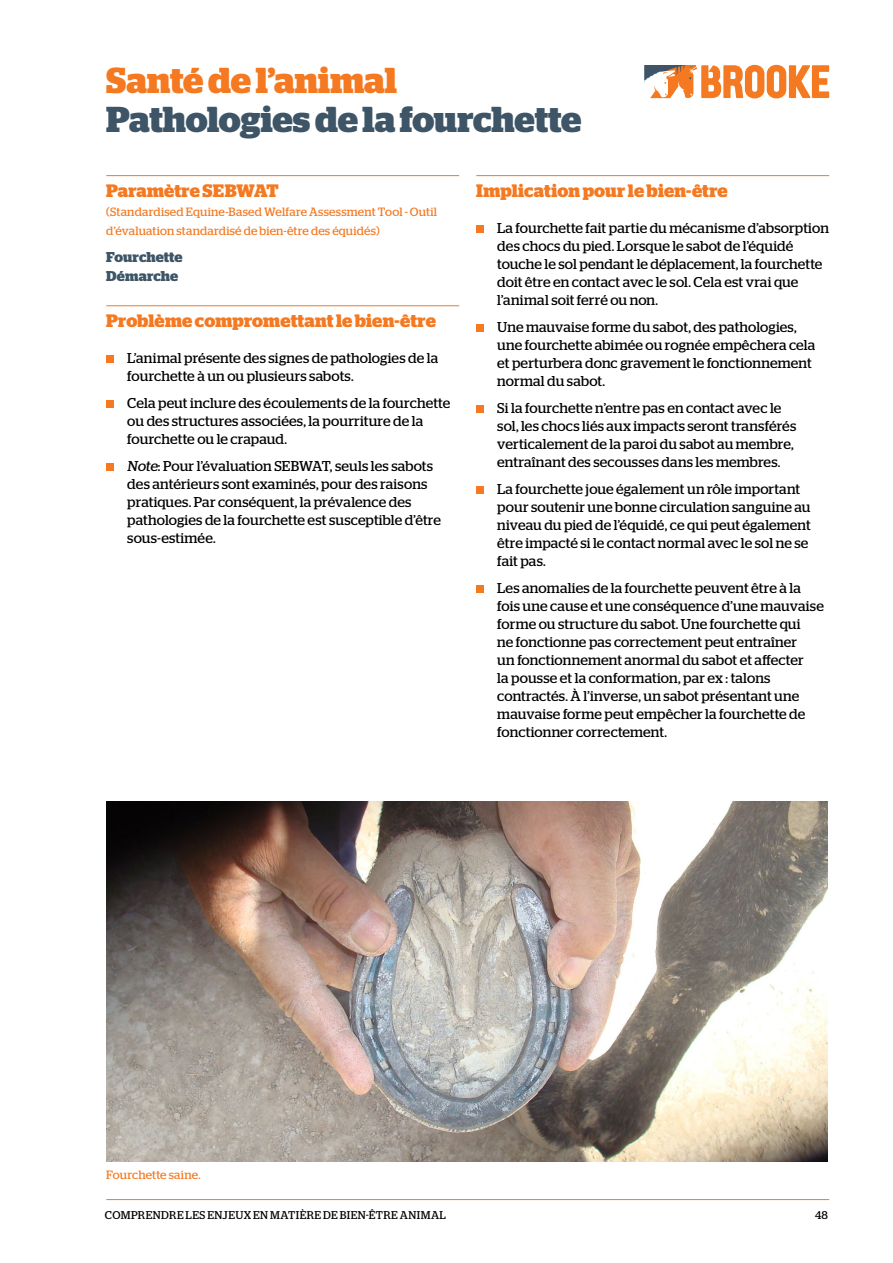
<style>
.page{position:relative;width:893px;height:1263px;background:#fff}
.page>*{position:absolute;margin:0;border:0;box-sizing:border-box;transform-origin:0 0}
.t1{font:700 36px "Stag";letter-spacing:-.01em;color:#3d5567}
.t2{font:700 36px "Stag";color:#f47920}
.t3{font:700 18px "Stag";letter-spacing:.005em;color:#f47920}
.t4{font:14.25px/18px "Stag";letter-spacing:.005em;color:#000}
.t5{font:700 14.25px/18.8px "Stag";letter-spacing:.005em;color:#3d5567}
.t6{font:12px/18.8px "Stag";letter-spacing:.02em;color:#f47920}
.t7{font:11.25px "Stag";letter-spacing:.04em;color:#000}
</style>
<div class="page">
<hr style="left:106px;top:1199px;width:723px;height:1px;background:#f47920">
<hr style="left:106px;top:175px;width:353px;height:1px;background:#f47920">
<hr style="left:106px;top:305px;width:353px;height:1px;background:#f47920">
<div style="left:106px;top:355px;width:8px;height:8px;background:#f47920"></div>
<div style="left:106px;top:400px;width:8px;height:8px;background:#f47920"></div>
<div style="left:106px;top:463px;width:8px;height:8px;background:#f47920"></div>
<hr style="left:476px;top:175px;width:353px;height:1px;background:#f47920">
<div style="left:476px;top:225px;width:8px;height:8px;background:#f47920"></div>
<div style="left:476px;top:324px;width:8px;height:8px;background:#f47920"></div>
<div style="left:476px;top:405px;width:8px;height:8px;background:#f47920"></div>
<div style="left:476px;top:486px;width:8px;height:8px;background:#f47920"></div>
<div style="left:476px;top:585px;width:8px;height:8px;background:#f47920"></div>
<img style="left:106px;top:801px;width:721px;height:360px">
<svg style="left:644px;top:65px;width:185px;height:33px"></svg>
<h1 class="t2" style="left:106px;top:59px;width:292px">Santé de l’animal</h1>
<h1 class="t1" style="left:106px;top:98px;width:477px">Pathologies de la fourchette</h1>
<p class="t3" style="left:106px;top:180px;width:174px">Paramètre SEBWAT</p>
<p class="t6" style="left:106px;top:202px;width:332px">(Standardised Equine-Based Welfare Assessment Tool - Outil d’évaluation standardisé de bien-être des équidés)</p>
<p class="t5" style="left:106px;top:248px;width:78px">Fourchette<br>Démarche</p>
<p class="t3" style="left:106px;top:311px;width:331px">Problème compromettant le bien-être</p>
<p class="t4" style="left:127px;top:349px;width:312px">L’animal présente des signes de pathologies de la fourchette à un ou plusieurs sabots.</p>
<p class="t4" style="left:127px;top:394px;width:324px">Cela peut inclure des écoulements de la fourchette ou des structures associées, la pourriture de la fourchette ou le crapaud.</p>
<p class="t4" style="left:127px;top:457px;width:315px">Note: Pour l’évaluation SEBWAT, seuls les sabots des antérieurs sont examinés, pour des raisons pratiques. Par conséquent, la prévalence des pathologies de la fourchette est susceptible d’être sous-estimée.</p>
<p class="t3" style="left:476px;top:180px;width:253px">Implication pour le bien-être</p>
<p class="t4" style="left:497px;top:219px;width:333px">La fourchette fait partie du mécanisme d’absorption des chocs du pied. Lorsque le sabot de l’équidé touche le sol pendant le déplacement, la fourchette doit être en contact avec le sol. Cela est vrai que l’animal soit ferré ou non.</p>
<p class="t4" style="left:497px;top:318px;width:320px">Une mauvaise forme du sabot, des pathologies, une fourchette abimée ou rognée empêchera cela et perturbera donc gravement le fonctionnement normal du sabot.</p>
<p class="t4" style="left:497px;top:399px;width:301px">Si la fourchette n’entre pas en contact avec le sol, les chocs liés aux impacts seront transférés verticalement de la paroi du sabot au membre, entraînant des secousses dans les membres.</p>
<p class="t4" style="left:497px;top:480px;width:315px">La fourchette joue également un rôle important pour soutenir une bonne circulation sanguine au niveau du pied de l’équidé, ce qui peut également être impacté si le contact normal avec le sol ne se fait pas.</p>
<p class="t4" style="left:497px;top:579px;width:328px">Les anomalies de la fourchette peuvent être à la fois une cause et une conséquence d’une mauvaise forme ou structure du sabot. Une fourchette qui<br>ne fonctionne pas correctement peut entraîner<br>un fonctionnement anormal du sabot et affecter<br>la pousse et la conformation, par ex : talons contractés. À l’inverse, un sabot présentant une mauvaise forme peut empêcher la fourchette de fonctionner correctement.</p>
<p class="t6" style="left:106px;top:1165px;width:96px">Fourchette saine.</p>
<p class="t7" style="left:105px;top:1209px;width:343px">COMPRENDRE LES ENJEUX EN MATIÈRE DE BIEN-ÊTRE ANIMAL</p>
<p class="t7" style="left:815px;top:1209px;width:14px">48</p>
</div>
